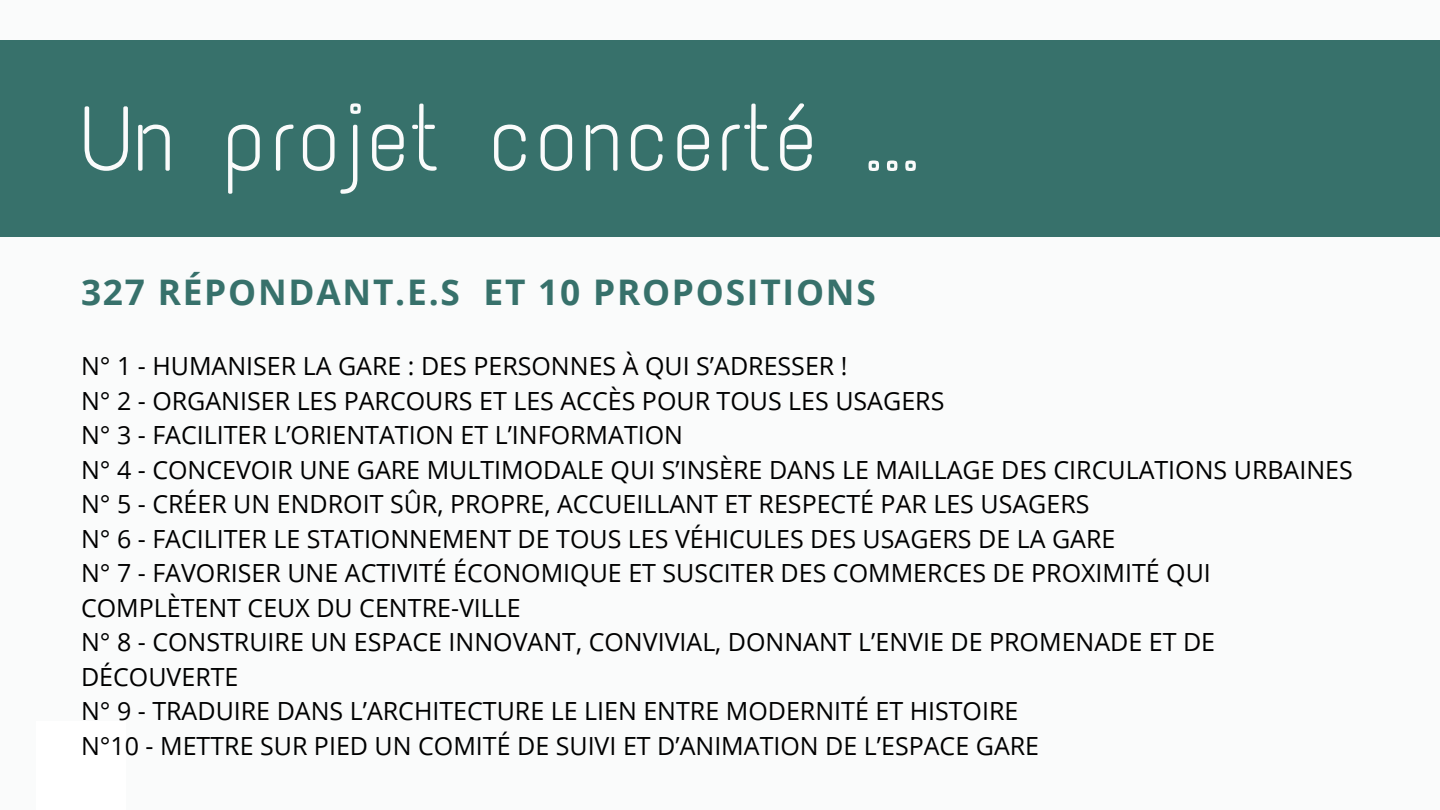
<style>
.page{position:relative;width:1440px;height:810px;background:#fafbfb}
.page>*{position:absolute;margin:0;border:0;box-sizing:border-box;transform-origin:0 0}
.t1{font:92px "Text Me One";color:#fafbfb}
.t2{font:700 35.3px "Open Sans";letter-spacing:.05em;color:#37716b}
.t3{font:25px/34.5px "Open Sans";color:#000}
</style>
<div class="page">
<div style="left:0;top:41px;width:1440px;height:196px;background:#37716b"></div>
<div style="left:37px;top:721px;width:89px;height:89px;background:#fff"></div>
<p class="t1" style="left:81px;top:83px;width:840px">Un projet concerté ...</p>
<p class="t2" style="left:81px;top:268px;width:796px">327 RÉPONDANT.E.S ET 10 PROPOSITIONS</p>
<p class="t3" style="left:81px;top:348px;width:768px">N° 1 - HUMANISER LA GARE : DES PERSONNES À QUI S’ADRESSER !</p>
<p class="t3" style="left:81px;top:383px;width:865px">N° 2 - ORGANISER LES PARCOURS ET LES ACCÈS POUR TOUS LES USAGERS</p>
<p class="t3" style="left:81px;top:417px;width:604px">N° 3 - FACILITER L’ORIENTATION ET L’INFORMATION</p>
<p class="t3" style="left:81px;top:452px;width:1273px">N° 4 - CONCEVOIR UNE GARE MULTIMODALE QUI S’INSÈRE DANS LE MAILLAGE DES CIRCULATIONS URBAINES</p>
<p class="t3" style="left:81px;top:486px;width:1010px">N° 5 - CRÉER UN ENDROIT SÛR, PROPRE, ACCUEILLANT ET RESPECTÉ PAR LES USAGERS</p>
<p class="t3" style="left:81px;top:521px;width:1036px">N° 6 - FACILITER LE STATIONNEMENT DE TOUS LES VÉHICULES DES USAGERS DE LA GARE</p>
<p class="t3" style="left:81px;top:555px;width:1131px">N° 7 - FAVORISER UNE ACTIVITÉ ÉCONOMIQUE ET SUSCITER DES COMMERCES DE PROXIMITÉ QUI<br>COMPLÈTENT CEUX DU CENTRE-VILLE</p>
<p class="t3" style="left:81px;top:624px;width:1136px">N° 8 - CONSTRUIRE UN ESPACE INNOVANT, CONVIVIAL, DONNANT L’ENVIE DE PROMENADE ET DE<br>DÉCOUVERTE</p>
<p class="t3" style="left:81px;top:693px;width:939px">N° 9 - TRADUIRE DANS L’ARCHITECTURE LE LIEN ENTRE MODERNITÉ ET HISTOIRE</p>
<p class="t3" style="left:81px;top:728px;width:960px">N°10 - METTRE SUR PIED UN COMITÉ DE SUIVI ET D’ANIMATION DE L’ESPACE GARE</p>
</div>
